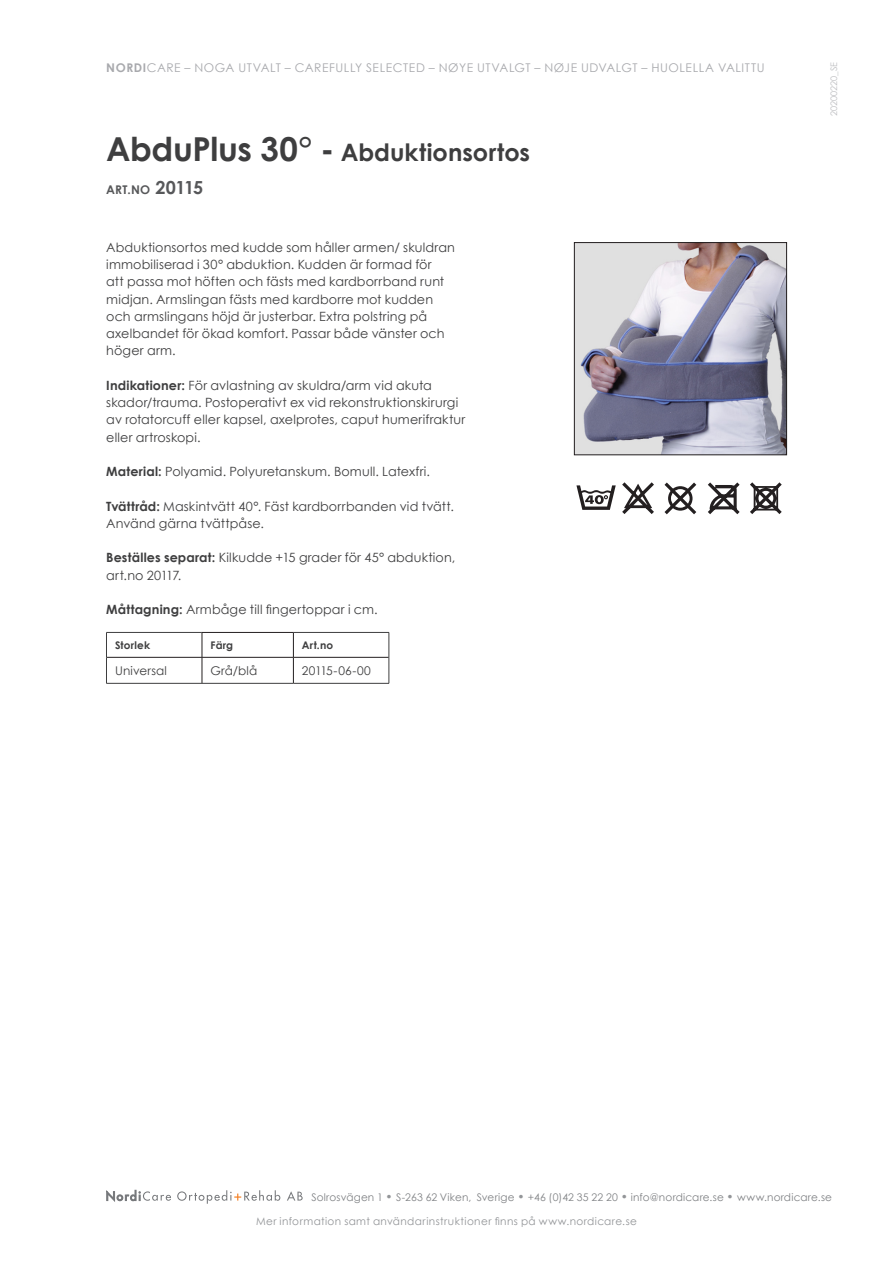
<style>
.page{position:relative;width:893px;height:1263px;background:#fff}
.page>*{position:absolute;margin:0;border:0;box-sizing:border-box;transform-origin:0 0}
.Underrubrik{font:700 24px "Century Gothic";color:#3e3e3f}
.t1{font:12.75px/17.2px "Century Gothic";letter-spacing:.01em;color:#3e3e3f}
.t2{font:12px "Century Gothic";letter-spacing:.045em;color:#a8a9ad}
.t3{font:12px "Century Gothic";letter-spacing:.015em;color:#3e3e3f}
.t4{font:700 12px "Century Gothic";color:#57585a}
.t5{font:12px "Century Gothic";letter-spacing:-.015em;color:#3e3e3f}
.t6{font:10.5px "Century Gothic";letter-spacing:.02em;color:#808285}
.t7{font:10.5px "Century Gothic";letter-spacing:.04em;color:#939598}
.t8{font:700 10.5px "Century Gothic";letter-spacing:.02em;color:#3e3e3f}
.t9{font:9px "Century Gothic";color:#bcbdc0}
.s1{font-weight:700}
.s2{font-size:33px}
.s3{font-size:18px}
.s4{font-weight:700;font-size:12px;color:#939598}
</style>
<div class="page">
<img style="left:576px;top:244px;width:209px;height:209px">
<div style="left:574px;top:242px;width:213px;height:213px;border:1px solid #231f20"></div>
<svg style="left:576px;top:485px;width:40px;height:25px"></svg>
<svg style="left:622px;top:482px;width:32px;height:32px"></svg>
<svg style="left:664px;top:482px;width:32px;height:32px"></svg>
<svg style="left:708px;top:482px;width:32px;height:32px"></svg>
<svg style="left:750px;top:482px;width:32px;height:32px"></svg>
<svg style="left:106px;top:1190px;width:65px;height:12px"></svg>
<svg style="left:177px;top:1190px;width:103px;height:14px"></svg>
<svg style="left:287px;top:1191px;width:16px;height:9px"></svg>
<svg style="left:106px;top:632px;width:284px;height:51px"></svg>
<hr style="left:106px;top:683px;width:96px;height:1px;background:#3e3e3f">
<hr style="left:202px;top:683px;width:91px;height:1px;background:#3e3e3f">
<hr style="left:293px;top:683px;width:96px;height:1px;background:#3e3e3f">
<p class="t2" style="left:106px;top:60px;width:660px"><span class="s1">NORDI</span>CARE – NOGA UTVALT – CAREFULLY SELECTED – NØYE UTVALGT – NØJE UDVALGT – HUOLELLA VALITTU</p>
<p class="t9" style="left:828px;top:116px;width:55px;rotate:-90deg">20200220_SE</p>
<p class="Underrubrik" style="left:106px;top:137px;width:425px"><span class="s2">AbduPlus 30° -</span> Abduktionsortos</p>
<p class="t4" style="left:106px;top:182px;width:98px">ART.NO <span class="s3">20115</span></p>
<p class="t1" style="left:106px;top:239px;width:350px">Abduktionsortos med kudde som håller armen/ skuldran immobiliserad i 30° abduktion. Kudden är formad för<br>att passa mot höften och fästs med kardborrband runt midjan. Armslingan fästs med kardborre mot kudden och armslingans höjd är justerbar. Extra polstring på axelbandet för ökad komfort. Passar både vänster och höger arm.</p>
<p class="t1" style="left:106px;top:377px;width:360px"><span class="s1">Indikationer:</span> För avlastning av skuldra/arm vid akuta skador/trauma. Postoperativt ex vid rekonstruktionskirurgi av rotatorcuff eller kapsel, axelprotes, caput humerifraktur eller artroskopi.</p>
<p class="t1" style="left:106px;top:463px;width:325px"><span class="s1">Material:</span> Polyamid. Polyuretanskum. Bomull. Latexfri.</p>
<p class="t1" style="left:106px;top:497px;width:349px"><span class="s1">Tvättråd:</span> Maskintvätt 40°. Fäst kardborrbanden vid tvätt.<br>Använd gärna tvättpåse.</p>
<p class="t1" style="left:106px;top:549px;width:351px"><span class="s1">Beställes separat:</span> Kilkudde +15 grader för 45° abduktion, art.no 20117.</p>
<p class="t1" style="left:106px;top:601px;width:273px"><span class="s1">Måttagning:</span> Armbåge till fingertoppar i cm.</p>
<p class="t8" style="left:115px;top:638px;width:37px">Storlek</p>
<p class="t8" style="left:210px;top:638px;width:24px">Färg</p>
<p class="t8" style="left:302px;top:638px;width:33px">Art.no</p>
<p class="t3" style="left:115px;top:663px;width:53px">Universal</p>
<p class="t3" style="left:210px;top:663px;width:48px">Grå/blå</p>
<p class="t5" style="left:302px;top:663px;width:71px">20115-06-00</p>
<p class="t6" style="left:311px;top:1190px;width:522px">Solrosvägen 1 <span class="s4">•</span> S-263 62 Viken, Sverige <span class="s4">•</span> +46 (0)42 35 22 20 <span class="s4">•</span> info@nordicare.se <span class="s4">•</span> www.nordicare.se</p>
<p class="t7" style="left:256px;top:1214px;width:382px">Mer information samt användarinstruktioner finns på www.nordicare.se</p>
</div>
